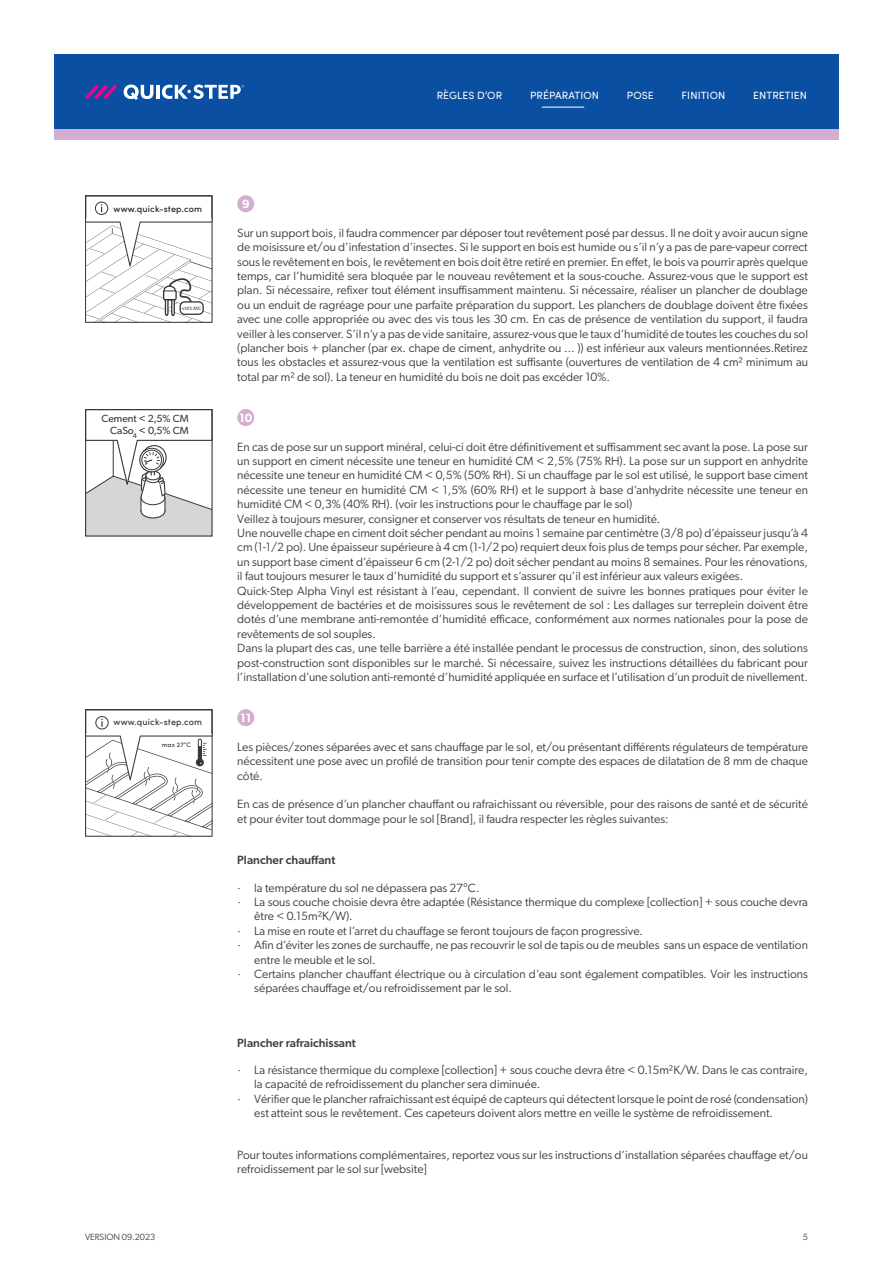
<style>
.page{position:relative;width:893px;height:1263px;background:#fff}
.page>*{position:absolute;margin:0;border:0;box-sizing:border-box;transform-origin:0 0}
.t1{font:12px/14.4px "Gibson";color:#3e3e3f}
.t2{font:500 12px "Gibson";color:#3e3e3f}
.t3{font:600 12px "Gibson";color:#fff}
.t4{font:11.85px "Gibson";color:#231f20}
.t5{font:10.5px "Sofia Pro";letter-spacing:.01em;color:#fff}
.t6{font:10.35px/11.9px "Gibson";color:#231f20;text-align:right}
.t7{font:500 9px "Sofia Pro";letter-spacing:.02em;color:#231f20}
.t8{font:9px "Gibson";color:#3e3e3f}
.t9{font:500 6.6px "Sofia Pro";letter-spacing:.025em;color:#231f20}
.t10{font:500 6.6px "Sofia Pro";color:#231f20}
.t11{font:500 6px "Gibson";color:#231f20}
.t12{font:500 4.8px "Sofia Pro";color:#231f20}
.s1{font-weight:600;font-size:5.25px}
</style>
<div class="page">
<div style="left:54px;top:54px;width:785px;height:75px;background:#0a4fa2"></div>
<div style="left:54px;top:129px;width:785px;height:11px;background:#d4add0"></div>
<svg style="left:85px;top:84px;width:32px;height:15px"></svg>
<svg style="left:124px;top:85px;width:29px;height:15px"></svg>
<hr style="left:156px;top:85px;width:4px;height:14px;background:#fff">
<svg style="left:162px;top:85px;width:82px;height:14px"></svg>
<svg style="left:85px;top:195px;width:128px;height:128px"></svg>
<div style="left:95px;top:202px;width:13px;height:13px;border:1px solid #231f20;border-radius:50%"></div>
<div style="left:237px;top:195px;width:17px;height:17px;background:#d4add0;border-radius:50%"></div>
<svg style="left:87px;top:439px;width:124px;height:96px"></svg>
<div style="left:85px;top:409px;width:128px;height:128px;border:1px solid #231f20"></div>
<div style="left:237px;top:409px;width:17px;height:17px;background:#d4add0;border-radius:50%"></div>
<svg style="left:85px;top:709px;width:128px;height:128px"></svg>
<div style="left:237px;top:709px;width:17px;height:17px;background:#d4add0;border-radius:50%"></div>
<hr style="left:542px;top:107px;width:42px;height:1px;background:#fff">
<p class="t5" style="left:437px;top:87px;width:67px">RÈGLES D’OR</p>
<p class="t5" style="left:530px;top:87px;width:71px">PRÉPARATION</p>
<p class="t5" style="left:627px;top:87px;width:28px">POSE</p>
<p class="t5" style="left:682px;top:87px;width:45px">FINITION</p>
<p class="t5" style="left:753px;top:87px;width:56px">ENTRETIEN</p>
<p class="t7" style="left:114px;top:202px;width:90px">www.quick-step.com</p>
<p class="t10" style="left:134px;top:204px;width:51px">www.pergo.com</p>
<p class="t12" style="left:182px;top:304px;width:21px">&lt;10% MC</p>
<p class="t11" style="left:180px;top:305px;width:27px"><span class="s1">&lt;</span>10% MC</p>
<p class="t3" style="left:242px;top:196px;width:9px">9</p>
<p class="t1" style="left:237px;top:225px;width:572px;text-align:justify">Sur un support bois, il faudra commencer par déposer tout revêtement posé par dessus. Il ne doit y avoir aucun signe de moisissure et/ou d’infestation d’insectes. Si le support en bois est humide ou s’il n’y a pas de pare-vapeur correct sous le revêtement en bois, le revêtement en bois doit être retiré en premier. En effet, le bois va pourrir après quelque temps, car l’humidité sera bloquée par le nouveau revêtement et la sous-couche. Assurez-vous que le support est plan. Si nécessaire, refixer tout élément insuffisamment maintenu. Si nécessaire, réaliser un plancher de doublage ou un enduit de ragréage pour une parfaite préparation du support. Les planchers de doublage doivent être fixées avec une colle appropriée ou avec des vis tous les 30 cm. En cas de présence de ventilation du support, il faudra veiller à les conserver. S’il n’y a pas de vide sanitaire, assurez-vous que le taux d’humidité de toutes les couches du sol (plancher bois + plancher (par ex. chape de ciment, anhydrite ou ... )) est inférieur aux valeurs mentionnées.Retirez tous les obstacles et assurez-vous que la ventilation est suffisante (ouvertures de ventilation de 4 cm² minimum au total par m² de sol). La teneur en humidité du bois ne doit pas excéder 10%.</p>
<p class="t6" style="left:101px;top:412px;width:89px">Cement &lt; 2,5% CM<br>CaSo<sub>4</sub> &lt; 0,5% CM</p>
<p class="t3" style="left:239px;top:410px;width:15px">10</p>
<p class="t1" style="left:237px;top:439px;width:572px">En cas de pose sur un support minéral, celui-ci doit être définitivement et suffisamment sec avant la pose. La pose sur un support en ciment nécessite une teneur en humidité CM &lt; 2,5% (75% RH). La pose sur un support en anhydrite nécessite une teneur en humidité CM &lt; 0,5% (50% RH). Si un chauffage par le sol est utilisé, le support base ciment nécessite une teneur en humidité CM &lt; 1,5% (60% RH) et le support à base d’anhydrite nécessite une teneur en humidité CM &lt; 0,3% (40% RH). (voir les instructions pour le chauffage par le sol)<br>Veillez à toujours mesurer, consigner et conserver vos résultats de teneur en humidité.<br>Une nouvelle chape en ciment doit sécher pendant au moins 1 semaine par centimètre (3/8 po) d’épaisseur jusqu’à 4 cm (1-1/2 po). Une épaisseur supérieure à 4 cm (1-1/2 po) requiert deux fois plus de temps pour sécher. Par exemple, un support base ciment d’épaisseur 6 cm (2-1/2 po) doit sécher pendant au moins 8 semaines. Pour les rénovations, il faut toujours mesurer le taux d’humidité du support et s’assurer qu’il est inférieur aux valeurs exigées.<br>Quick-Step Alpha Vinyl est résistant à l’eau, cependant. Il convient de suivre les bonnes pratiques pour éviter le développement de bactéries et de moisissures sous le revêtement de sol : Les dallages sur terreplein doivent être dotés d’une membrane anti-remontée d’humidité efficace, conformément aux normes nationales pour la pose de revêtements de sol souples.<br>Dans la plupart des cas, une telle barrière a été installée pendant le processus de construction, sinon, des solutions post-construction sont disponibles sur le marché. Si nécessaire, suivez les instructions détaillées du fabricant pour l’installation d’une solution anti-remonté d’humidité appliquée en surface et l’utilisation d’un produit de nivellement.</p>
<p class="t7" style="left:114px;top:715px;width:90px">www.quick-step.com</p>
<p class="t9" style="left:131px;top:718px;width:53px">www.pergo.com</p>
<p class="t4" style="left:143px;top:737px;width:52px">max 27°C</p>
<p class="t9" style="left:162px;top:740px;width:31px">max 27°C</p>
<p class="t3" style="left:240px;top:710px;width:13px">11</p>
<p class="t1" style="left:237px;top:739px;width:572px;text-align:justify">Les pièces/zones séparées avec et sans chauffage par le sol, et/ou présentant différents régulateurs de température nécessitent une pose avec un profilé de transition pour tenir compte des espaces de dilatation de 8 mm de chaque côté.</p>
<p class="t1" style="left:237px;top:797px;width:572px">En cas de présence d’un plancher chauffant ou rafraichissant ou réversible, pour des raisons de santé et de sécurité et pour éviter tout dommage pour le sol [Brand], il faudra respecter les règles suivantes:</p>
<p class="t2" style="left:237px;top:853px;width:100px">Plancher chauffant</p>
<p class="t1" style="left:237px;top:880px;width:244px">· la température du sol ne dépassera pas 27°C.</p>
<p class="t1" style="left:237px;top:894px;width:572px">· La sous couche choisie devra être adaptée (Résistance thermique du complexe [collection] + sous couche devra</p>
<p class="t1" style="left:254px;top:909px;width:100px">être &lt; 0.15m²K/W).</p>
<p class="t1" style="left:237px;top:923px;width:407px">· La mise en route et l’arret du chauffage se feront toujours de façon progressive.</p>
<p class="t1" style="left:237px;top:938px;width:572px">· Afin d’éviter les zones de surchauffe, ne pas recouvrir le sol de tapis ou de meubles sans un espace de ventilation</p>
<p class="t1" style="left:254px;top:952px;width:123px">entre le meuble et le sol.</p>
<p class="t1" style="left:237px;top:966px;width:572px">· Certains plancher chauffant électrique ou à circulation d’eau sont également compatibles. Voir les instructions</p>
<p class="t1" style="left:254px;top:981px;width:259px">séparées chauffage et/ou refroidissement par le sol.</p>
<p class="t2" style="left:237px;top:1035px;width:120px">Plancher rafraichissant</p>
<p class="t1" style="left:237px;top:1062px;width:572px">· La résistance thermique du complexe [collection] + sous couche devra être &lt; 0.15m²K/W. Dans le cas contraire,</p>
<p class="t1" style="left:254px;top:1077px;width:288px">la capacité de refroidissement du plancher sera diminuée.</p>
<p class="t1" style="left:237px;top:1091px;width:572px">· Vérifier que le plancher rafraichissant est équipé de capteurs qui détectent lorsque le point de rosé (condensation)</p>
<p class="t1" style="left:254px;top:1105px;width:520px">est atteint sous le revêtement. Ces capeteurs doivent alors mettre en veille le système de refroidissement.</p>
<p class="t1" style="left:237px;top:1147px;width:572px">Pour toutes informations complémentaires, reportez vous sur les instructions d’installation séparées chauffage et/ou refroidissement par le sol sur [website]</p>
<p class="t8" style="left:85px;top:1231px;width:72px">VERSION 09.2023</p>
<p class="t8" style="left:803px;top:1231px;width:7px">5</p>
</div>
